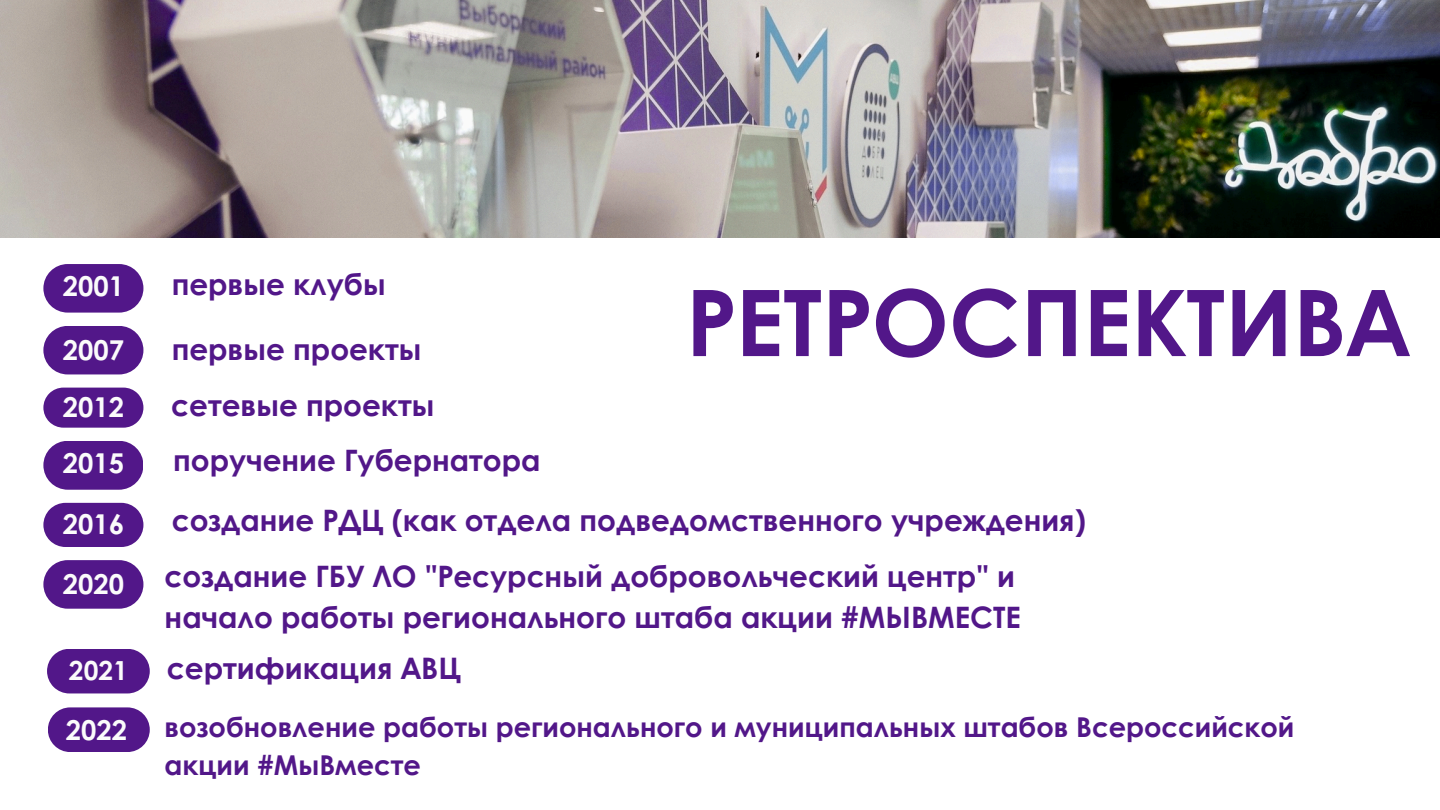
<style>
.page{position:relative;width:1440px;height:810px;background:#fff}
.page>*{position:absolute;margin:0;border:0;box-sizing:border-box;transform-origin:0 0}
.t1{font:700 92px "Century Gothic";color:#521789}
.t2{font:700 29.6px "Century Gothic";color:#521789}
.t3{font:700 29.5px/41px "Century Gothic";color:#521789}
.t4{font:700 27.3px/37.7px "Century Gothic";color:#521789}
.t5{font:700 27.3px "Century Gothic";color:#fbfbfb}
.t6{font:700 26.3px "Century Gothic";color:#fbfbfb}
</style>
<div class="page">
<div style="left:43px;top:264px;width:100px;height:49px;background:#521789;border-radius:24px"></div>
<div style="left:43px;top:560px;width:100px;height:49px;background:#521789;border-radius:24px"></div>
<svg style="left:43px;top:503px;width:100px;height:44px;background:#622c94"></svg>
<div style="left:43px;top:441px;width:100px;height:49px;background:#521789;border-radius:24px"></div>
<svg style="left:43px;top:388px;width:100px;height:40px;background:#612c93"></svg>
<div style="left:43px;top:326px;width:100px;height:48px;background:#521789;border-radius:24px"></div>
<svg style="left:47px;top:649px;width:103px;height:44px;background:#612c93"></svg>
<div style="left:48px;top:707px;width:102px;height:45px;background:#521789;border-radius:22px"></div>
<img style="left:0;top:0;width:1440px;height:238px">
<p class="t5" style="left:63px;top:266px;width:63px">2001</p>
<h2 class="t5" style="left:63px;top:329px;width:63px">2007</h2>
<h2 class="t5" style="left:63px;top:386px;width:63px">2012</h2>
<h2 class="t5" style="left:63px;top:442px;width:63px">2015</h2>
<h2 class="t5" style="left:63px;top:503px;width:63px">2016</h2>
<h2 class="t5" style="left:63px;top:564px;width:63px">2020</h2>
<h2 class="t3" style="left:172px;top:263px;width:216px">первые клубы</h2>
<h2 class="t1" style="left:686px;top:253px;width:726px">РЕТРОСПЕКТИВА</h2>
<p class="t3" style="left:172px;top:328px;width:251px">первые проекты</p>
<p class="t3" style="left:171px;top:383px;width:265px">сетевые проекты</p>
<h2 class="t3" style="left:173px;top:439px;width:369px">поручение Губернатора</h2>
<h2 class="t3" style="left:172px;top:499px;width:916px">создание РДЦ (как отдела подведомственного учреждения)</h2>
<h2 class="t3" style="left:165px;top:554px;width:858px">создание ГБУ ЛО "Ресурсный добровольческий центр" и начало работы регионального штаба акции #МЫВМЕСТЕ</h2>
<h2 class="t6" style="left:69px;top:651px;width:60px">2021</h2>
<h2 class="t2" style="left:167px;top:646px;width:295px">сертификация АВЦ</h2>
<h2 class="t5" style="left:66px;top:709px;width:63px">2022</h2>
<h2 class="t4" style="left:165px;top:707px;width:1131px">возобновление работы регионального и муниципальных штабов Всероссийской акции #МыВместе</h2>
</div>
